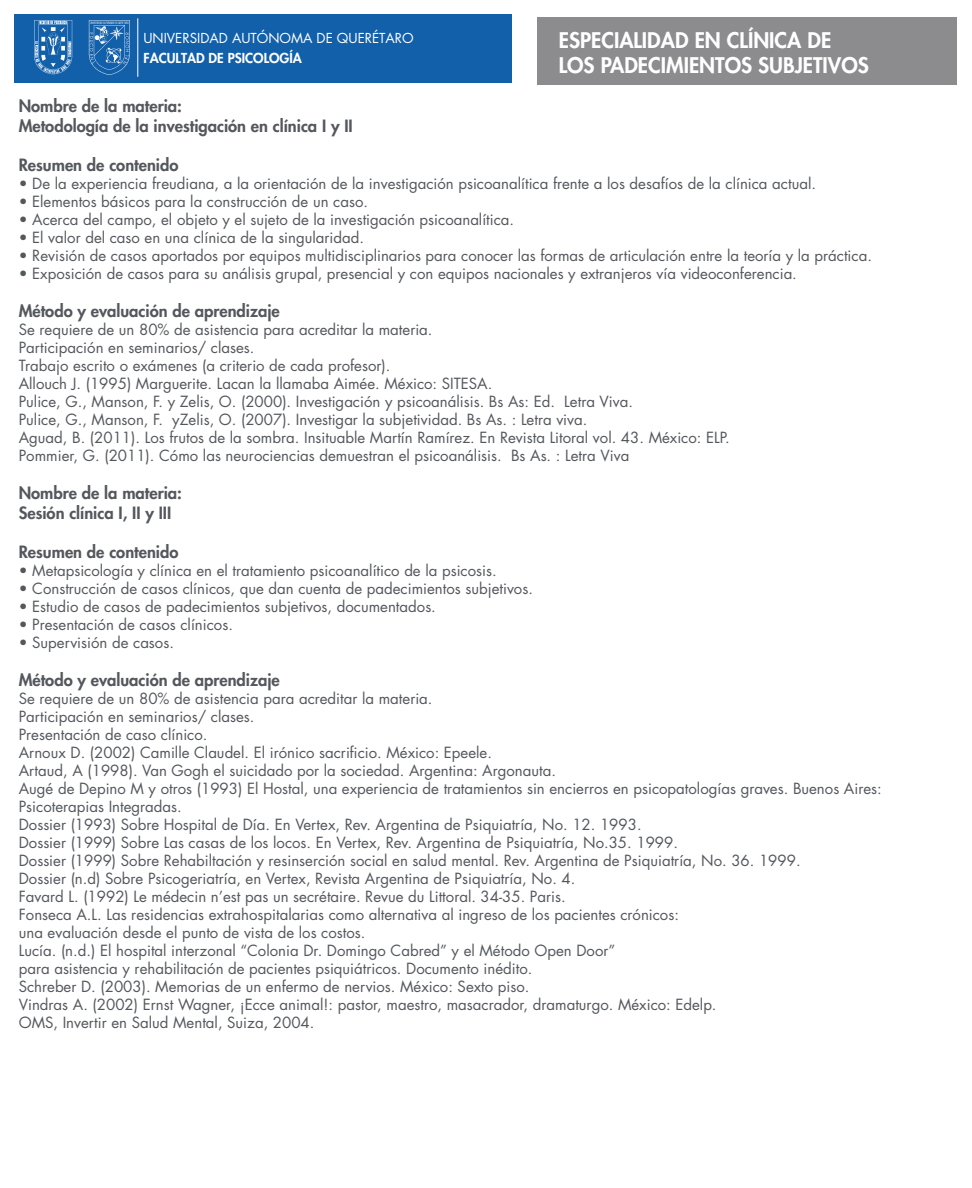
<style>
.page{position:relative;width:972px;height:1188px;background:#fff}
.page>*{position:absolute;margin:0;border:0;box-sizing:border-box;transform-origin:0 0}
.t1{font:800 21px/25.2px "Futura Std";color:#fff}
.t2{font:800 16.5px/19.8px "Futura Std";color:#54575c}
.t3{font:15px/18px "Futura Std";color:#54575c}
.t4{font:13.35px "Futura Std";color:#fff}
.t5{font:800 13.35px "Futura Std";color:#fff}
</style>
<div class="page">
<div style="left:14px;top:14px;width:498px;height:69px;background:#1360aa"></div>
<div style="left:537px;top:17px;width:419px;height:67px;background:#8c8b8e"></div>
<svg style="left:89px;top:20px;width:41px;height:55px"></svg>
<hr style="left:137px;top:18px;width:1px;height:59px;background:#fff">
<svg style="left:34px;top:20px;width:38px;height:54px"></svg>
<p class="t4" style="left:143px;top:29px;width:272px">UNIVERSIDAD AUTÓNOMA DE QUERÉTARO</p>
<p class="t5" style="left:144px;top:50px;width:160px">FACULTAD DE PSICOLOGÍA</p>
<h1 class="t1" style="left:559px;top:28px;width:312px">ESPECIALIDAD EN CLÍNICA DE<br>LOS PADECIMIENTOS SUBJETIVOS</h1>
<p class="t2" style="left:19px;top:96px;width:336px">Nombre de la materia:<br>Metodología de la investigación en clínica I y II</p>
<p class="t2" style="left:19px;top:155px;width:161px">Resumen de contenido</p>
<p class="t3" style="left:19px;top:175px;width:799px">• De la experiencia freudiana, a la orientación de la investigación psicoanalítica frente a los desafíos de la clínica actual.</p>
<p class="t3" style="left:19px;top:193px;width:351px">• Elementos básicos para la construcción de un caso.</p>
<p class="t3" style="left:19px;top:211px;width:497px">• Acerca del campo, el objeto y el sujeto de la investigación psicoanalítica.</p>
<p class="t3" style="left:19px;top:229px;width:347px">• El valor del caso en una clínica de la singularidad.</p>
<p class="t3" style="left:19px;top:247px;width:855px">• Revisión de casos aportados por equipos multidisciplinarios para conocer las formas de articulación entre la teoría y la práctica.</p>
<p class="t3" style="left:19px;top:265px;width:780px">• Exposición de casos para su análisis grupal, presencial y con equipos nacionales y extranjeros vía videoconferencia.</p>
<p class="t2" style="left:19px;top:301px;width:263px">Método y evaluación de aprendizaje</p>
<p class="t3" style="left:19px;top:321px;width:713px">Se requiere de un 80% de asistencia para acreditar la materia.<br>Participación en seminarios/ clases.<br>Trabajo escrito o exámenes (a criterio de cada profesor).<br>Allouch J. (1995) Marguerite. Lacan la llamaba Aimée. México: SITESA.<br>Pulice, G., Manson, F. y Zelis, O. (2000). Investigación y psicoanálisis. Bs As: Ed. Letra Viva.<br>Pulice, G., Manson, F. yZelis, O. (2007). Investigar la subjetividad. Bs As. : Letra viva.<br>Aguad, B. (2011). Los frutos de la sombra. Insituable Martín Ramírez. En Revista Litoral vol. 43. México: ELP.<br>Pommier, G. (2011). Cómo las neurociencias demuestran el psicoanálisis. Bs As. : Letra Viva</p>
<p class="t2" style="left:19px;top:483px;width:165px">Nombre de la materia:<br>Sesión clínica I, II y III</p>
<p class="t2" style="left:19px;top:542px;width:161px">Resumen de contenido</p>
<p class="t3" style="left:19px;top:562px;width:479px">• Metapsicología y clínica en el tratamiento psicoanalítico de la psicosis.</p>
<p class="t3" style="left:19px;top:580px;width:516px">• Construcción de casos clínicos, que dan cuenta de padecimientos subjetivos.</p>
<p class="t3" style="left:19px;top:598px;width:419px">• Estudio de casos de padecimientos subjetivos, documentados.</p>
<p class="t3" style="left:19px;top:616px;width:216px">• Presentación de casos clínicos.</p>
<p class="t3" style="left:19px;top:634px;width:157px">• Supervisión de casos.</p>
<p class="t2" style="left:19px;top:670px;width:263px">Método y evaluación de aprendizaje</p>
<p class="t3" style="left:19px;top:690px;width:865px">Se requiere de un 80% de asistencia para acreditar la materia.<br>Participación en seminarios/ clases.<br>Presentación de caso clínico.<br>Arnoux D. (2002) Camille Claudel. El irónico sacrificio. México: Epeele.<br>Artaud, A (1998). Van Gogh el suicidado por la sociedad. Argentina: Argonauta.<br>Augé de Depino M y otros (1993) El Hostal, una experiencia de tratamientos sin encierros en psicopatologías graves. Buenos Aires:<br>Psicoterapias Integradas.<br>Dossier (1993) Sobre Hospital de Día. En Vertex, Rev. Argentina de Psiquiatría, No. 12. 1993.<br>Dossier (1999) Sobre Las casas de los locos. En Vertex, Rev. Argentina de Psiquiatría, No.35. 1999.<br>Dossier (1999) Sobre Rehabiltación y resinserción social en salud mental. Rev. Argentina de Psiquiatría, No. 36. 1999.<br>Dossier (n.d) Sobre Psicogeriatría, en Vertex, Revista Argentina de Psiquiatría, No. 4.<br>Favard L. (1992) Le médecin n’est pas un secrétaire. Revue du Littoral. 34-35. Paris.<br>Fonseca A.L. Las residencias extrahospitalarias como alternativa al ingreso de los pacientes crónicos:<br>una evaluación desde el punto de vista de los costos.<br>Lucía. (n.d.) El hospital interzonal “Colonia Dr. Domingo Cabred” y el Método Open Door”<br>para asistencia y rehabilitación de pacientes psiquiátricos. Documento inédito.<br>Schreber D. (2003). Memorias de un enfermo de nervios. México: Sexto piso.<br>Vindras A. (2002) Ernst Wagner, ¡Ecce animal!: pastor, maestro, masacrador, dramaturgo. México: Edelp.<br>OMS, Invertir en Salud Mental, Suiza, 2004.</p>
</div>
